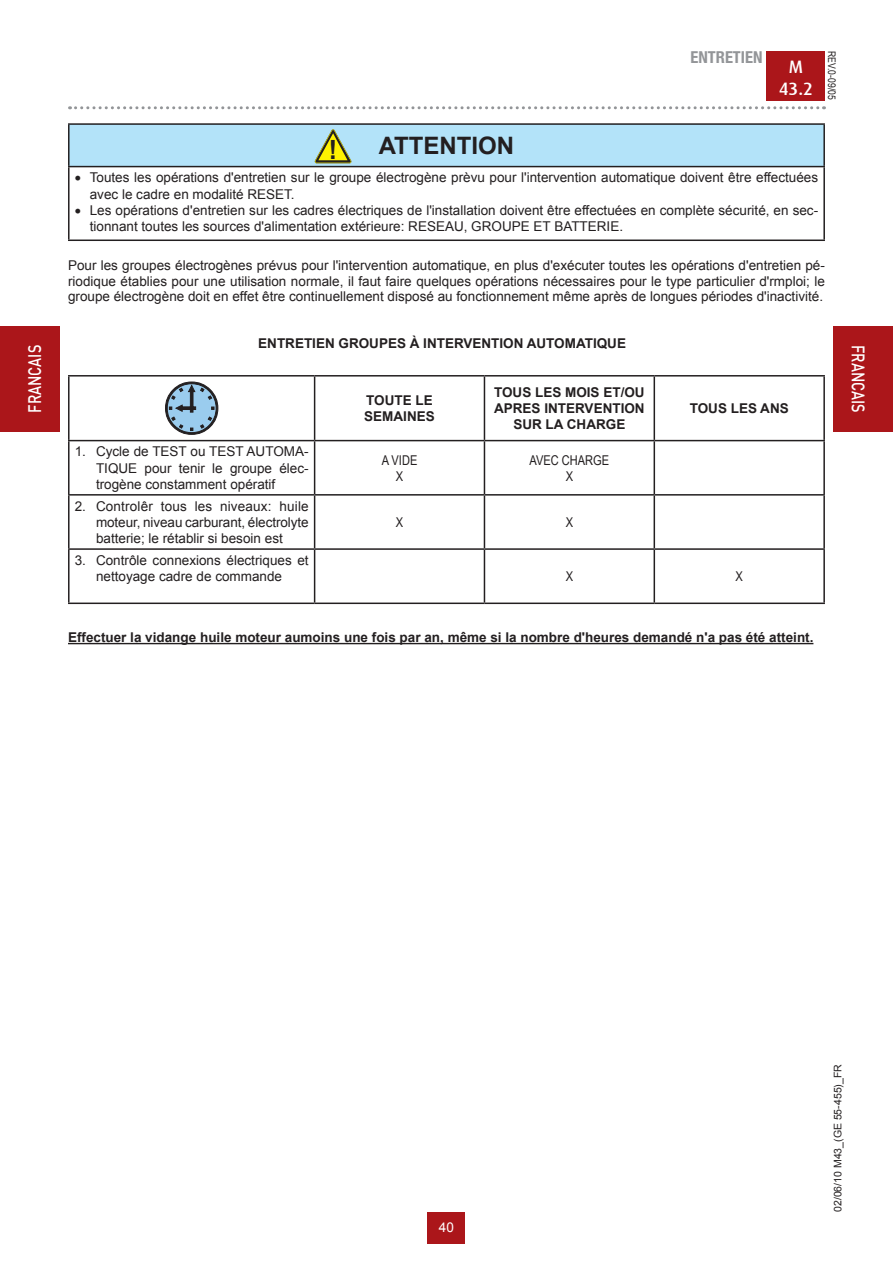
<style>
.page{position:relative;width:893px;height:1263px;background:#fff}
.page>*{position:absolute;margin:0;border:0;box-sizing:border-box;transform-origin:0 0}
.t1{font:700 26.55px "Arial";color:#231f20;scale:.95 1}
.t2{font:700 24px "Arial";color:#231f20}
.t3{font:500 18px "DIN Pro";color:#fff;scale:.8 1}
.t4{font:500 18px/21.6px "Dax";color:#fff;text-align:center}
.t5{font:700 condensed 16.5px "Helvetica Neue LTW1 G";color:#939598}
.t6{font:13.5px/16.2px "Arial";color:#231f20;text-align:justify}
.t7{font:700 13.5px/16.2px "Arial";color:#231f20}
.t8{font:13.5px/16.2px "Arial Narrow";color:#231f20;text-align:center}
.t9{font:13.5px "Arial";color:#fff}
.t10{font:10.5px "Arial";color:#231f20}
.t11{font:10.5px "Arial Narrow";color:#231f20}
</style>
<div class="page">
<div style="left:767px;top:51px;width:58px;height:50px;background:#ab161a"></div>
<svg style="left:70px;top:106px;width:754px;height:3px"></svg>
<div style="left:428px;top:1212px;width:37px;height:31px;background:#ab161a"></div>
<div style="left:0;top:326px;width:60px;height:106px;background:#ab161a"></div>
<div style="left:833px;top:326px;width:60px;height:106px;background:#ab161a"></div>
<hr style="left:68px;top:643px;width:745px;height:1px;background:#231f20">
<div style="left:69px;top:124px;width:755px;height:43px;background:#b3e3f9"></div>
<hr style="left:68px;top:123px;width:757px;height:2px;background:#231f20">
<hr style="left:68px;top:125px;width:2px;height:41px;background:#231f20">
<hr style="left:823px;top:125px;width:2px;height:41px;background:#231f20">
<hr style="left:68px;top:166px;width:757px;height:1px;background:#231f20">
<hr style="left:68px;top:167px;width:2px;height:72px;background:#231f20">
<hr style="left:823px;top:167px;width:2px;height:72px;background:#231f20">
<hr style="left:68px;top:239px;width:757px;height:2px;background:#231f20">
<svg style="left:315px;top:129px;width:37px;height:34px"></svg>
<hr style="left:68px;top:375px;width:247px;height:2px;background:#231f20">
<hr style="left:68px;top:377px;width:2px;height:63px;background:#231f20">
<hr style="left:315px;top:375px;width:169px;height:2px;background:#231f20">
<hr style="left:314px;top:377px;width:1px;height:63px;background:#231f20">
<hr style="left:484px;top:375px;width:170px;height:2px;background:#231f20">
<hr style="left:484px;top:377px;width:1px;height:63px;background:#231f20">
<hr style="left:654px;top:375px;width:171px;height:2px;background:#231f20">
<hr style="left:654px;top:377px;width:1px;height:63px;background:#231f20">
<hr style="left:823px;top:377px;width:2px;height:63px;background:#231f20">
<hr style="left:68px;top:440px;width:247px;height:1px;background:#231f20">
<hr style="left:68px;top:441px;width:2px;height:53px;background:#231f20">
<hr style="left:315px;top:440px;width:169px;height:1px;background:#231f20">
<hr style="left:314px;top:441px;width:1px;height:53px;background:#231f20">
<hr style="left:484px;top:440px;width:170px;height:1px;background:#231f20">
<hr style="left:484px;top:441px;width:1px;height:53px;background:#231f20">
<hr style="left:654px;top:440px;width:171px;height:1px;background:#231f20">
<hr style="left:654px;top:441px;width:1px;height:53px;background:#231f20">
<hr style="left:823px;top:441px;width:2px;height:53px;background:#231f20">
<hr style="left:68px;top:494px;width:247px;height:2px;background:#231f20">
<hr style="left:68px;top:496px;width:2px;height:52px;background:#231f20">
<hr style="left:315px;top:494px;width:169px;height:2px;background:#231f20">
<hr style="left:314px;top:496px;width:1px;height:52px;background:#231f20">
<hr style="left:484px;top:494px;width:170px;height:2px;background:#231f20">
<hr style="left:484px;top:496px;width:1px;height:52px;background:#231f20">
<hr style="left:654px;top:494px;width:171px;height:2px;background:#231f20">
<hr style="left:654px;top:496px;width:1px;height:52px;background:#231f20">
<hr style="left:823px;top:496px;width:2px;height:52px;background:#231f20">
<hr style="left:68px;top:548px;width:247px;height:2px;background:#231f20">
<hr style="left:68px;top:550px;width:2px;height:52px;background:#231f20">
<hr style="left:315px;top:548px;width:169px;height:2px;background:#231f20">
<hr style="left:314px;top:550px;width:1px;height:52px;background:#231f20">
<hr style="left:484px;top:548px;width:170px;height:2px;background:#231f20">
<hr style="left:484px;top:550px;width:1px;height:52px;background:#231f20">
<hr style="left:654px;top:548px;width:171px;height:2px;background:#231f20">
<hr style="left:654px;top:550px;width:1px;height:52px;background:#231f20">
<hr style="left:823px;top:550px;width:2px;height:52px;background:#231f20">
<hr style="left:68px;top:602px;width:247px;height:2px;background:#231f20">
<hr style="left:315px;top:602px;width:169px;height:2px;background:#231f20">
<hr style="left:484px;top:602px;width:170px;height:2px;background:#231f20">
<hr style="left:654px;top:602px;width:171px;height:2px;background:#231f20">
<svg style="left:165px;top:382px;width:53px;height:53px"></svg>
<p class="t5" style="left:690px;top:47px;width:74px">ENTRETIEN</p>
<p class="t11" style="left:840px;top:51px;width:50px;rotate:90deg">REV.0-09/05</p>
<h3 class="t4" style="left:779px;top:56px;width:36px">M<br>43.2</h3>
<h2 class="t2" style="left:379px;top:130px;width:137px">ATTENTION</h2>
<p class="t6" style="left:90px;top:170px;width:730px;text-indent:-15px">• Toutes les opérations d'entretien sur le groupe électrogène prèvu pour l'intervention automatique doivent être effectuées avec le cadre en modalité RESET.</p>
<p class="t6" style="left:90px;top:202px;width:730px;text-indent:-15px">• Les opérations d'entretien sur les cadres électriques de l'installation doivent être effectuées en complète sécurité, en sec&shy;tionnant toutes les sources d'alimentation extérieure: RESEAU, GROUPE ET BATTERIE.</p>
<h1 class="t1" style="left:329px;top:132px;width:10px">!</h1>
<p class="t6" style="left:68px;top:257px;width:758px;line-height:15.8px">Pour les groupes électrogènes prévus pour l'intervention automatique, en plus d'exécuter toutes les opérations d'entretien pé&shy;riodique établies pour une utilisation normale, il faut faire quelques opérations nécessaires pour le type particulier d'rmploi; le groupe électrogène doit en effet être continuellement disposé au fonctionnement même après de longues périodes d'inactivité.</p>
<p class="t7" style="left:258px;top:335px;width:369px">ENTRETIEN GROUPES À INTERVENTION AUTOMATIQUE</p>
<h3 class="t3" style="left:22px;top:413px;width:86px;rotate:-90deg">FRANCAIS</h3>
<h3 class="t3" style="left:871px;top:345px;width:86px;rotate:90deg">FRANCAIS</h3>
<p class="t7" style="left:364px;top:393px;width:72px">TOUTE LE<br>SEMAINES</p>
<p class="t7" style="left:494px;top:384px;width:152px;text-align:center">TOUS LES MOIS ET/OU<br>APRES INTERVENTION<br>SUR LA CHARGE</p>
<p class="t7" style="left:690px;top:401px;width:101px">TOUS LES ANS</p>
<p class="t6" style="left:96px;top:444px;width:214px;text-indent:-21px">1. Cycle de TEST ou TEST AUTOMA-TIQUE pour tenir le groupe élec&shy;trogène constamment opératif</p>
<p class="t8" style="left:382px;top:451px;width:37px">A VIDE<br>X</p>
<p class="t8" style="left:529px;top:451px;width:81px">AVEC CHARGE<br>X</p>
<p class="t6" style="left:96px;top:498px;width:214px;text-indent:-21px">2. Controlêr tous les niveaux: huile moteur, niveau carburant, électrolyte batterie; le rétablir si besoin est</p>
<p class="t8" style="left:396px;top:513px;width:9px">X</p>
<p class="t8" style="left:566px;top:513px;width:9px">X</p>
<p class="t6" style="left:75px;top:552px;width:235px;text-align:center">3. Contrôle connexions électriques et nettoyage cadre de commande</p>
<p class="t8" style="left:566px;top:568px;width:9px">X</p>
<p class="t8" style="left:736px;top:568px;width:9px">X</p>
<p class="t7" style="left:68px;top:630px;width:747px">Effectuer la vidange huile moteur aumoins une fois par an, même si la nombre d'heures demandé n'a pas été atteint.</p>
<p class="t9" style="left:439px;top:1219px;width:17px">40</p>
<p class="t10" style="left:831px;top:1212px;width:149px;rotate:-90deg">02/06/10 M43_(GE 55-455)_FR</p>
</div>
